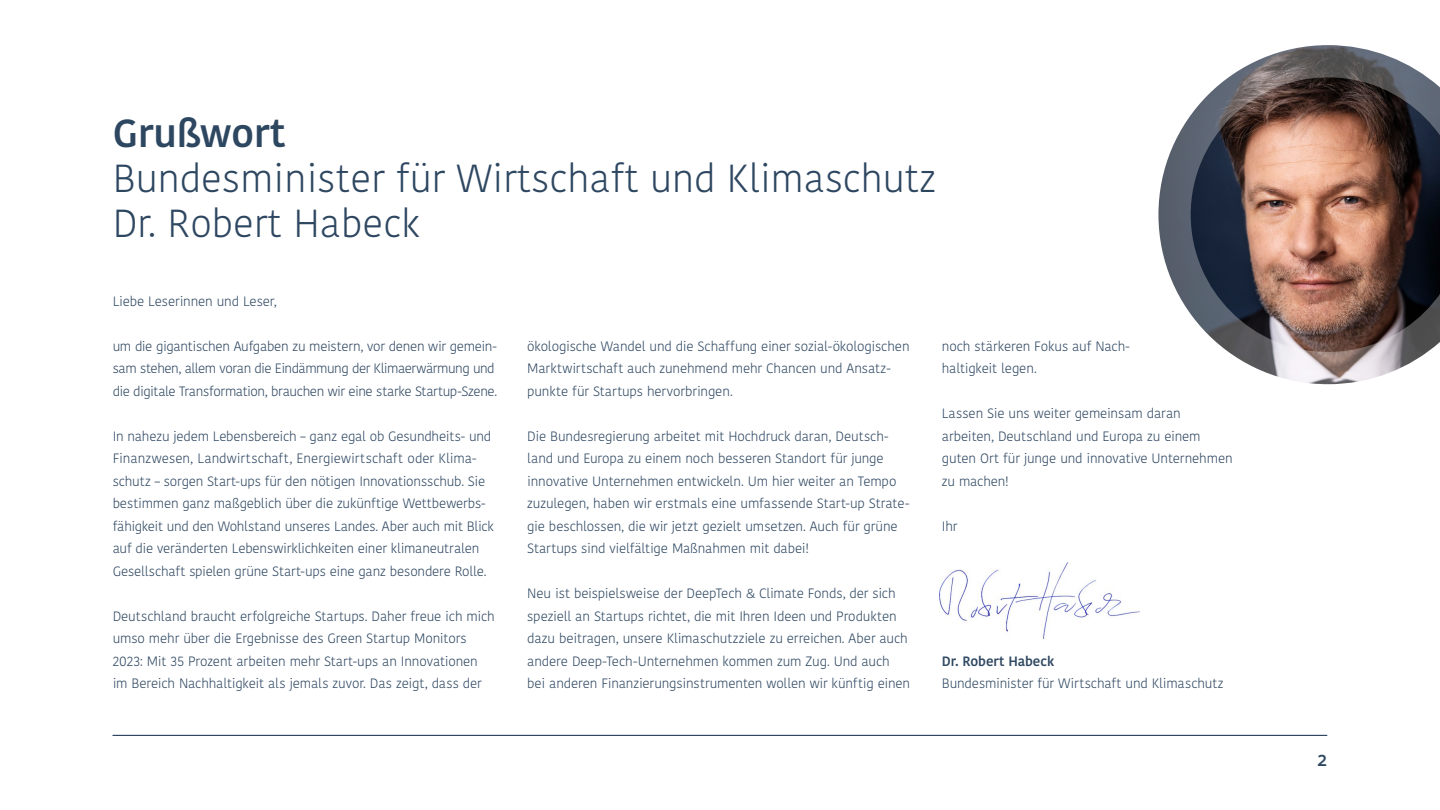
<style>
.page{position:relative;width:1440px;height:810px;background:#fff}
.page>*{position:absolute;margin:0;border:0;box-sizing:border-box;transform-origin:0 0}
.t1{font:300 39px/45px "Kohinoor Bangla";color:#2e4761}
.t2{font:600 39px "Kohinoor Bangla";color:#2e4761}
.t3{font:600 19.5px "Palanquin";color:#2e4761}
.t4{font:300 13.5px/22.5px "Kohinoor Bangla";letter-spacing:-.015em;color:#2e4761}
.t5{font:300 13.5px/22.5px "Kohinoor Bangla";letter-spacing:-.035em;color:#2e4761}
.t6{font:600 13.5px "Kohinoor Bangla";letter-spacing:-.005em;color:#2e4761}
</style>
<div class="page">
<hr style="left:113px;top:735px;width:1214px;height:1px;background:#2e4761">
<img style="left:1158px;top:45px;width:282px;height:340px">
<img style="left:939px;top:563px;width:200px;height:76px">
<h1 class="t2" style="left:113px;top:101px;width:174px">Grußwort</h1>
<h1 class="t1" style="left:113px;top:155px;width:825px">Bundesminister für Wirtschaft und Klimaschutz<br>Dr. Robert Habeck</h1>
<p class="t4" style="left:113px;top:289px;width:166px">Liebe Leserinnen und Leser,</p>
<p class="t5" style="left:113px;top:334px;width:386px">um die gigantischen Aufgaben zu meistern, vor denen wir gemein&shy;sam stehen, allem voran die Eindämmung der Klimaerwärmung und die digitale Transformation, brauchen wir eine starke Startup-Szene.</p>
<p class="t4" style="left:113px;top:424px;width:383px">In nahezu jedem Lebensbereich – ganz egal ob Gesundheits- und Finanzwesen, Landwirtschaft, Energiewirtschaft oder Klima&shy;schutz – sorgen Start-ups für den nötigen Innovationsschub. Sie bestimmen ganz maßgeblich über die zukünftige Wettbewerbs&shy;fähigkeit und den Wohlstand unseres Landes. Aber auch mit Blick auf die veränderten Lebenswirklichkeiten einer klimaneutralen Gesellschaft spielen grüne Start-ups eine ganz besondere Rolle.</p>
<p class="t4" style="left:113px;top:604px;width:384px">Deutschland braucht erfolgreiche Startups. Daher freue ich mich umso mehr über die Ergebnisse des Green Startup Monitors 2023: Mit 35 Prozent arbeiten mehr Start-ups an Innovationen im Bereich Nachhaltigkeit als jemals zuvor. Das zeigt, dass der</p>
<p class="t4" style="left:527px;top:334px;width:384px">ökologische Wandel und die Schaffung einer sozial-ökologischen<br>Marktwirtschaft auch zunehmend mehr Chancen und Ansatz&shy;punkte für Startups hervorbringen.</p>
<p class="t4" style="left:527px;top:424px;width:384px">Die Bundesregierung arbeitet mit Hochdruck daran, Deutsch&shy;land und Europa zu einem noch besseren Standort für junge innovative Unternehmen entwickeln. Um hier weiter an Tempo zuzulegen, haben wir erstmals eine umfassende Start-up Strate&shy;gie beschlossen, die wir jetzt gezielt umsetzen. Auch für grüne Startups sind vielfältige Maßnahmen mit dabei!</p>
<p class="t4" style="left:527px;top:582px;width:384px">Neu ist beispielsweise der DeepTech &amp; Climate Fonds, der sich speziell an Startups richtet, die mit Ihren Ideen und Produkten dazu beitragen, unsere Klimaschutzziele zu erreichen. Aber auch andere Deep-Tech-Unternehmen kommen zum Zug. Und auch bei anderen Finanzierungsinstrumenten wollen wir künftig einen</p>
<p class="t4" style="left:942px;top:334px;width:190px">noch stärkeren Fokus auf Nach&shy;haltigkeit legen.</p>
<p class="t4" style="left:942px;top:402px;width:292px">Lassen Sie uns weiter gemeinsam daran arbeiten, Deutschland und Europa zu einem guten Ort für junge und innovative Unternehmen zu machen!</p>
<p class="t4" style="left:942px;top:514px;width:17px">Ihr</p>
<p class="t6" style="left:942px;top:650px;width:114px">Dr. Robert Habeck</p>
<p class="t4" style="left:942px;top:672px;width:283px">Bundesminister für Wirtschaft und Klimaschutz</p>
<h2 class="t3" style="left:1317px;top:748px;width:11px">2</h2>
</div>
